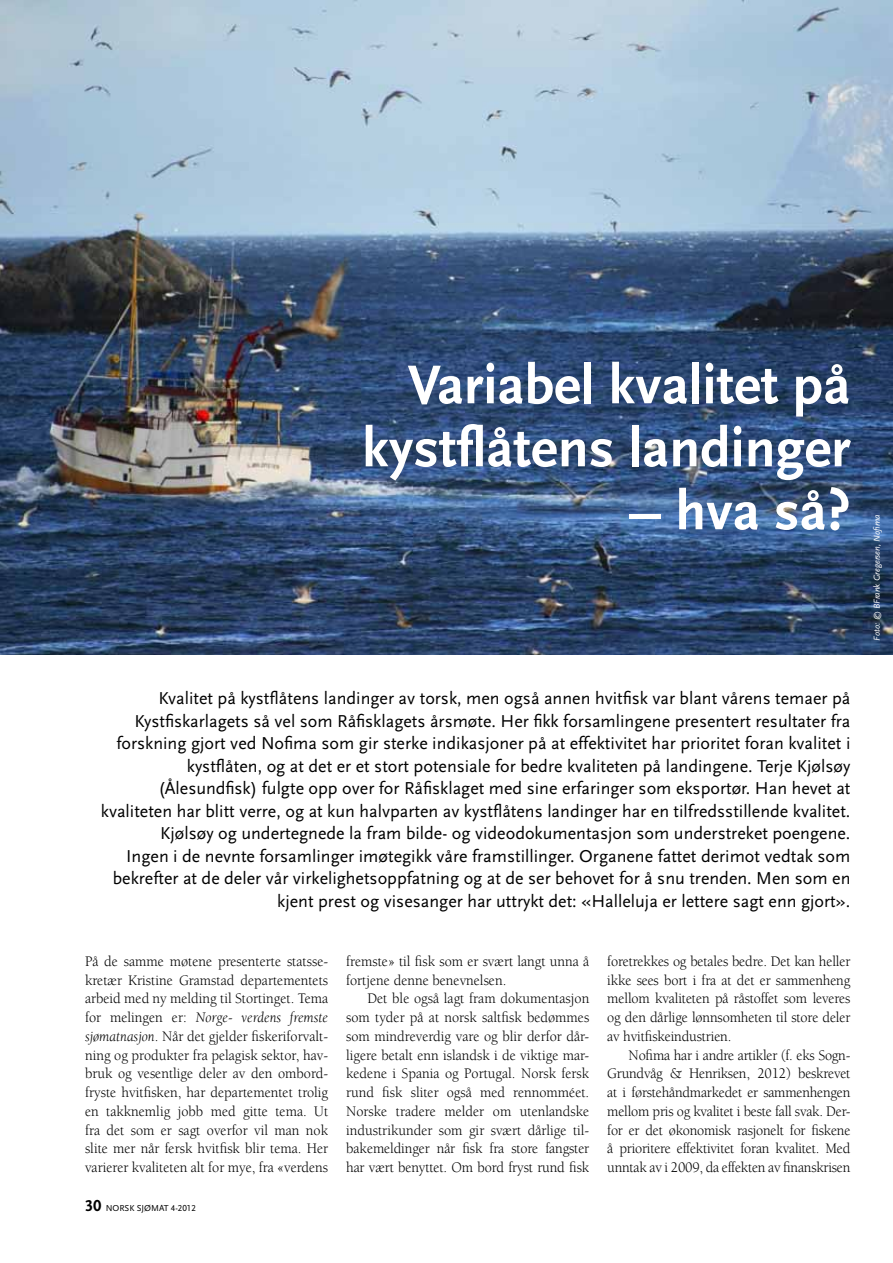
<style>
.page{position:relative;width:893px;height:1263px;background:#fff}
.page>*{position:absolute;margin:0;border:0;box-sizing:border-box;transform-origin:0 0}
.t1{font:700 57px/63px "Scala Sans";color:#fff;text-align:right}
.t2{font:18px/22.5px "Scala Sans";color:#000;text-align:right}
.t3{font:15px/18.8px "Berkeley";letter-spacing:-.01em;color:#000;text-align:justify;scale:.95 1}
.t4{font:italic 9px "Scala Sans";color:#fff}
.t5{font:9px "Scala Sans";color:#000}
.s1{font-style:italic}
.s2{font-family:"Scala Sans Figures";font-weight:700;font-size:16.5px}
.s3{font-family:"Scala Sans Caps"}
</style>
<div class="page">
<img style="left:0;top:0;width:893px;height:655px">
<h1 class="t1" style="left:362px;top:355px;width:490px">Variabel kvalitet på kystflåtens landinger</h1>
<h1 class="t1" style="left:629px;top:481px;width:222px">– hva så?</h1>
<p class="t2" style="left:101px;top:688px;width:751px">Kvalitet på kystflåtens landinger av torsk, men også annen hvitfisk var blant vårens temaer på Kystfiskarlagets så vel som Råfisklagets årsmøte. Her fikk forsamlingene presentert resultater fra forskning gjort ved Nofima som gir sterke indikasjoner på at effektivitet har prioritet foran kvalitet i kystflåten, og at det er et stort potensiale for bedre kvaliteten på landingene. Terje Kjølsøy (Ålesundfisk) fulgte opp over for Råfisklaget med sine erfaringer som eksportør. Han hevet at kvaliteten har blitt verre, og at kun halvparten av kystflåtens landinger har en tilfredsstillende kvalitet.<br>Kjølsøy og undertegnede la fram bilde- og videodokumentasjon som understreket poengene.<br>Ingen i de nevnte forsamlinger imøtegikk våre framstillinger. Organene fattet derimot vedtak som bekrefter at de deler vår virkelighetsoppfatning og at de ser behovet for å snu trenden. Men som en kjent prest og visesanger har uttrykt det: «Halleluja er lettere sagt enn gjort».</p>
<p class="t3" style="left:85px;top:952px;width:257px">På de samme møtene presenterte statsse&shy;kretær Kristine Gramstad departementets arbeid med ny melding til Stortinget. Tema for melingen er: <span class="s1">Norge- verdens fremste sjømatnasjon</span>. Når det gjelder fiskeriforvalt&shy;ning og produkter fra pelagisk sektor, hav&shy;bruk og vesentlige deler av den ombord&shy;fryste hvitfisken, har departementet trolig en takknemlig jobb med gitte tema. Ut fra det som er sagt overfor vil man nok slite mer når fersk hvitfisk blir tema. Her varierer kvaliteten alt for mye, fra «verdens</p>
<p class="t3" style="left:346px;top:952px;width:257px">fremste» til fisk som er svært langt unna å fortjene denne benevnelsen.</p>
<p class="t3" style="left:346px;top:989px;width:257px;text-indent:21px">Det ble også lagt fram dokumentasjon som tyder på at norsk saltfisk bedømmes som mindreverdig vare og blir derfor dår&shy;ligere betalt enn islandsk i de viktige mar&shy;kedene i Spania og Portugal. Norsk fersk rund fisk sliter også med rennomméet.<br>Norske tradere melder om utenlandske industrikunder som gir svært dårlige til&shy;bakemeldinger når fisk fra store fangster har vært benyttet. Om bord fryst rund fisk</p>
<p class="t5" style="left:85px;top:1203px;width:28px"><span class="s2">30</span> nor</p>
<p class="t5" style="left:125px;top:1203px;width:73px">sk sjømat <span class="s3">4-2012</span></p>
<p class="t3" style="left:607px;top:952px;width:257px">foretrekkes og betales bedre. Det kan heller ikke sees bort i fra at det er sammenheng mellom kvaliteten på råstoffet som leveres og den dårlige lønnsomheten til store deler av hvitfiskeindustrien.</p>
<p class="t3" style="left:607px;top:1046px;width:257px;text-indent:21px">Nofima har i andre artikler (f. eks Sogn-Grundvåg &amp; Henriksen, 2012) beskrevet at i førstehåndmarkedet er sammenhengen mellom pris og kvalitet i beste fall svak. Der&shy;for er det økonomisk rasjonelt for fiskene å prioritere effektivitet foran kvalitet. Med unntak av i 2009, da effekten av finanskrisen</p>
<p class="t4" style="left:872px;top:641px;width:128px;rotate:-90deg">Foto: © BFrank Gregersen, Nofima</p>
</div>
